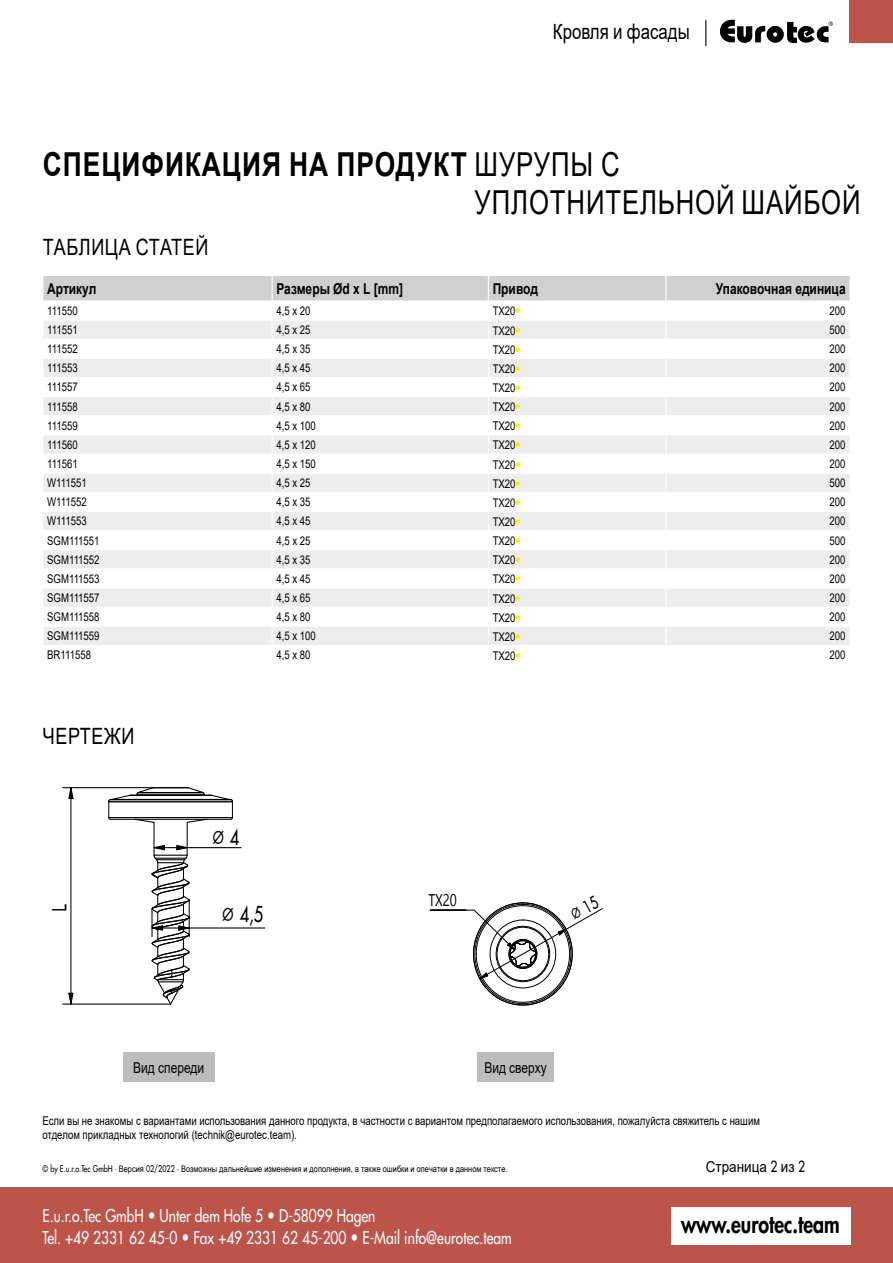
<style>
.page{position:relative;width:893px;height:1263px;background:#fff}
.page>*{position:absolute;margin:0;border:0;box-sizing:border-box;transform-origin:0 0}
.t1{font:33px/37.5px "Arial";letter-spacing:.035em;color:#000;scale:.78 1}
.t2{font:800 24.3px "Futura Std";color:#000;scale:.8 1}
.t3{font:22.5px "Arial";letter-spacing:.035em;color:#000;scale:.8 1}
.t4{font:500 21.3px "Futura Std";color:#000;scale:.77 1}
.t5{font:21px "Arial";color:#000;scale:.8 1}
.t6{font:500 17.25px/22.5px "Futura Std";color:#fff;scale:.8 1}
.t7{font:700 15px "Arial";color:#000;scale:.8 1}
.t8{font:15px "Arial";color:#000;scale:.8 1}
.t9{font:15px "Arial";color:#000;scale:.9 1}
.t10{font:12px/14.4px "Arial";color:#000;scale:.8 1}
.t11{font:9px "Arial Narrow";color:#000}
.s1{font-weight:700}
.s2{font-family:"Futura Std";font-stretch:condensed;color:#ffed00}
.s3{font-family:"Futura Std";font-weight:500}
.s4{font-weight:800}
</style>
<div class="page">
<div style="left:0;top:1187px;width:893px;height:76px;background:#bc544a"></div>
<div style="left:671px;top:1208px;width:179px;height:37px;background:#fff"></div>
<div style="left:849px;top:0;width:44px;height:43px;background:#bc544a"></div>
<svg style="left:720px;top:20px;width:113px;height:24px"></svg>
<svg style="left:705px;top:20px;width:1px;height:26px"></svg>
<svg style="left:43px;top:276px;width:807px;height:369px"></svg>
<hr style="left:110px;top:799px;width:121px;height:1px;background:#000">
<hr style="left:131px;top:795px;width:79px;height:1px;background:#000">
<hr style="left:153px;top:787px;width:35px;height:1px;background:#000">
<hr style="left:138px;top:792px;width:65px;height:1px;background:#000">
<hr style="left:137px;top:794px;width:67px;height:1px;background:#000">
<hr style="left:187px;top:822px;width:1px;height:33px;background:#000">
<hr style="left:154px;top:822px;width:1px;height:33px;background:#000">
<hr style="left:109px;top:817px;width:123px;height:1px;background:#000">
<hr style="left:110px;top:819px;width:121px;height:1px;background:#000">
<hr style="left:109px;top:801px;width:123px;height:1px;background:#000">
<svg style="left:108px;top:788px;width:47px;height:36px"></svg>
<svg style="left:186px;top:787px;width:47px;height:37px"></svg>
<hr style="left:189px;top:927px;width:76px;height:1px;background:#000">
<svg style="left:68px;top:788px;width:6px;height:12px"></svg>
<svg style="left:68px;top:992px;width:6px;height:11px"></svg>
<hr style="left:70px;top:798px;width:1px;height:195px;background:#000">
<hr style="left:63px;top:787px;width:90px;height:1px;background:#000">
<hr style="left:63px;top:1003px;width:108px;height:2px;background:#000">
<svg style="left:147px;top:844px;width:47px;height:161px"></svg>
<hr style="left:187px;top:847px;width:54px;height:1px;background:#000">
<div style="left:477px;top:1052px;width:77px;height:30px;background:#bdbcbc"></div>
<div style="left:123px;top:1052px;width:92px;height:30px;background:#bdbcbc"></div>
<svg style="left:429px;top:902px;width:174px;height:104px"></svg>
<h3 class="t5" style="left:553px;top:17px;width:172px">Кровля и фасады</h3>
<h1 class="t1" style="left:475px;top:145px;width:496px;text-indent:-432px"><span class="s1">СПЕЦИФИКАЦИЯ НА ПРОДУКТ</span> ШУРУПЫ С<br>УПЛОТНИТЕЛЬНОЙ ШАЙБОЙ</h1>
<h3 class="t3" style="left:43px;top:232px;width:208px">ТАБЛИЦА СТАТЕЙ</h3>
<p class="t7" style="left:47px;top:278px;width:63px">Артикул</p>
<p class="t7" style="left:276px;top:278px;width:160px">Размеры Ød x L [mm]</p>
<p class="t7" style="left:493px;top:278px;width:58px">Привод</p>
<p class="t7" style="left:716px;top:278px;width:164px">Упаковочная единица</p>
<p class="t10" style="left:47px;top:303px;width:40px">111550</p>
<p class="t10" style="left:276px;top:303px;width:44px">4,5 x 20</p>
<p class="t10" style="left:493px;top:304px;width:36px">TX20<span class="s2">•</span></p>
<p class="t10" style="left:829px;top:303px;width:22px">200</p>
<p class="t10" style="left:47px;top:322px;width:40px">111551</p>
<p class="t10" style="left:276px;top:322px;width:44px">4,5 x 25</p>
<p class="t10" style="left:493px;top:323px;width:36px">TX20<span class="s2">•</span></p>
<p class="t10" style="left:829px;top:322px;width:22px">500</p>
<p class="t10" style="left:47px;top:342px;width:40px">111552</p>
<p class="t10" style="left:276px;top:342px;width:44px">4,5 x 35</p>
<p class="t10" style="left:493px;top:342px;width:36px">TX20<span class="s2">•</span></p>
<p class="t10" style="left:829px;top:342px;width:22px">200</p>
<p class="t10" style="left:47px;top:361px;width:40px">111553</p>
<p class="t10" style="left:276px;top:361px;width:44px">4,5 x 45</p>
<p class="t10" style="left:493px;top:361px;width:36px">TX20<span class="s2">•</span></p>
<p class="t10" style="left:829px;top:361px;width:22px">200</p>
<p class="t10" style="left:47px;top:380px;width:40px">111557</p>
<p class="t10" style="left:276px;top:380px;width:44px">4,5 x 65</p>
<p class="t10" style="left:493px;top:380px;width:36px">TX20<span class="s2">•</span></p>
<p class="t10" style="left:829px;top:380px;width:22px">200</p>
<p class="t10" style="left:47px;top:399px;width:40px">111558</p>
<p class="t10" style="left:276px;top:399px;width:44px">4,5 x 80</p>
<p class="t10" style="left:493px;top:400px;width:36px">TX20<span class="s2">•</span></p>
<p class="t10" style="left:829px;top:399px;width:22px">200</p>
<p class="t10" style="left:47px;top:418px;width:40px">111559</p>
<p class="t10" style="left:276px;top:418px;width:51px">4,5 x 100</p>
<p class="t10" style="left:493px;top:419px;width:36px">TX20<span class="s2">•</span></p>
<p class="t10" style="left:829px;top:418px;width:22px">200</p>
<p class="t10" style="left:47px;top:437px;width:40px">111560</p>
<p class="t10" style="left:276px;top:437px;width:51px">4,5 x 120</p>
<p class="t10" style="left:493px;top:438px;width:36px">TX20<span class="s2">•</span></p>
<p class="t10" style="left:829px;top:437px;width:22px">200</p>
<p class="t10" style="left:47px;top:456px;width:40px">111561</p>
<p class="t10" style="left:276px;top:456px;width:51px">4,5 x 150</p>
<p class="t10" style="left:493px;top:457px;width:36px">TX20<span class="s2">•</span></p>
<p class="t10" style="left:829px;top:456px;width:22px">200</p>
<p class="t10" style="left:47px;top:476px;width:51px">W111551</p>
<p class="t10" style="left:276px;top:476px;width:44px">4,5 x 25</p>
<p class="t10" style="left:493px;top:476px;width:36px">TX20<span class="s2">•</span></p>
<p class="t10" style="left:829px;top:476px;width:22px">500</p>
<p class="t10" style="left:47px;top:495px;width:51px">W111552</p>
<p class="t10" style="left:276px;top:495px;width:44px">4,5 x 35</p>
<p class="t10" style="left:493px;top:495px;width:36px">TX20<span class="s2">•</span></p>
<p class="t10" style="left:829px;top:495px;width:22px">200</p>
<p class="t10" style="left:47px;top:514px;width:51px">W111553</p>
<p class="t10" style="left:276px;top:514px;width:44px">4,5 x 45</p>
<p class="t10" style="left:493px;top:514px;width:36px">TX20<span class="s2">•</span></p>
<p class="t10" style="left:829px;top:514px;width:22px">200</p>
<p class="t10" style="left:47px;top:533px;width:67px">SGM111551</p>
<p class="t10" style="left:276px;top:533px;width:44px">4,5 x 25</p>
<p class="t10" style="left:493px;top:534px;width:36px">TX20<span class="s2">•</span></p>
<p class="t10" style="left:829px;top:533px;width:22px">500</p>
<p class="t10" style="left:47px;top:552px;width:67px">SGM111552</p>
<p class="t10" style="left:276px;top:552px;width:44px">4,5 x 35</p>
<p class="t10" style="left:493px;top:553px;width:36px">TX20<span class="s2">•</span></p>
<p class="t10" style="left:829px;top:552px;width:22px">200</p>
<p class="t10" style="left:47px;top:571px;width:67px">SGM111553</p>
<p class="t10" style="left:276px;top:571px;width:44px">4,5 x 45</p>
<p class="t10" style="left:493px;top:572px;width:36px">TX20<span class="s2">•</span></p>
<p class="t10" style="left:829px;top:571px;width:22px">200</p>
<p class="t10" style="left:47px;top:590px;width:67px">SGM111557</p>
<p class="t10" style="left:276px;top:590px;width:44px">4,5 x 65</p>
<p class="t10" style="left:493px;top:591px;width:36px">TX20<span class="s2">•</span></p>
<p class="t10" style="left:829px;top:590px;width:22px">200</p>
<p class="t10" style="left:47px;top:609px;width:67px">SGM111558</p>
<p class="t10" style="left:276px;top:609px;width:44px">4,5 x 80</p>
<p class="t10" style="left:493px;top:610px;width:36px">TX20<span class="s2">•</span></p>
<p class="t10" style="left:829px;top:610px;width:22px">200</p>
<p class="t10" style="left:47px;top:629px;width:67px">SGM111559</p>
<p class="t10" style="left:276px;top:629px;width:51px">4,5 x 100</p>
<p class="t10" style="left:493px;top:629px;width:36px">TX20<span class="s2">•</span></p>
<p class="t10" style="left:829px;top:629px;width:22px">200</p>
<p class="t10" style="left:47px;top:648px;width:56px">BR111558</p>
<p class="t10" style="left:276px;top:648px;width:44px">4,5 x 80</p>
<p class="t10" style="left:493px;top:648px;width:36px">TX20<span class="s2">•</span></p>
<p class="t10" style="left:829px;top:648px;width:22px">200</p>
<h3 class="t3" style="left:43px;top:720px;width:116px">ЧЕРТЕЖИ</h3>
<h3 class="t4" style="left:211px;top:823px;width:38px">⌀ 4</h3>
<h3 class="t4" style="left:221px;top:901px;width:56px">⌀ 4,5</h3>
<p class="t8" style="left:133px;top:1057px;width:90px">Вид спереди</p>
<p class="t8" style="left:484px;top:1057px;width:79px">Вид сверху</p>
<p class="t10" style="left:43px;top:1113px;width:898px">Если вы не знакомы с вариантами использования данного продукта, в частности с вариантом предполагаемого использования, пожалуйста свяжитель с нашим отделом прикладных технологий (technik@eurotec.team).</p>
<p class="t11" style="left:43px;top:1163px;width:466px"><span class="s3">© by E.u.r.o.Tec GmbH ·</span> Версия <span class="s3">02/2022 ·</span> Возможны дальнейшие изменения и дополнения, а также ошибки и опечатки в данном тексте.</p>
<p class="t9" style="left:706px;top:1157px;width:112px">Страница <span class="s3">2</span> из <span class="s3">2</span></p>
<h3 class="t6" style="left:43px;top:1204px;width:588px">E.u.r.o.Tec GmbH <span class="s4">•</span> Unter dem Hofe 5 <span class="s4">•</span> D-58099 Hagen<br>Tel. +49 2331 62 45-0 <span class="s4">•</span> Fax +49 2331 62 45-200 <span class="s4">•</span> E-Mail info@eurotec.team</h3>
<h2 class="t2" style="left:681px;top:1208px;width:200px">www.eurotec.team</h2>
</div>
